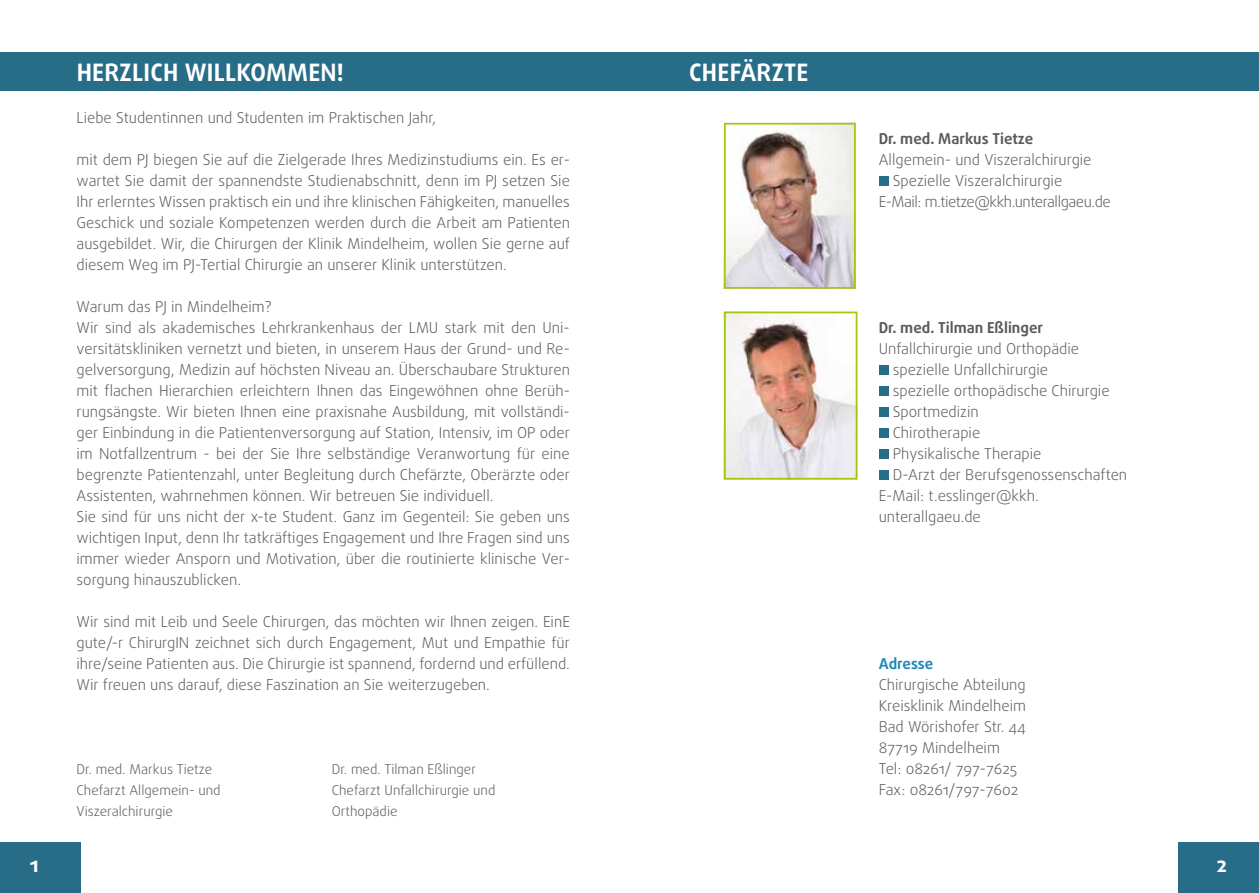
<style>
.page{position:relative;width:1259px;height:893px;background:#fff}
.page>*{position:absolute;margin:0;border:0;box-sizing:border-box;transform-origin:0 0}
.t1{font:700 24px "Daxline Pro";letter-spacing:.01em;color:#fff}
.t2{font:700 21px "Daxline Pro";color:#fff}
.t3{font:300 15px/21px "Daxline Pro";color:#5b5b5a;text-align:justify}
.t4{font:700 15px "Daxline Pro";color:#5b5b5a}
.t5{font:300 15px "Daxline Pro";letter-spacing:-.03em;color:#5b5b5a}
.t6{font:700 15px "Daxline Pro";color:#1f89b6}
.t7{font:300 13.5px/21px "Daxline Pro";color:#5b5b5a}
</style>
<div class="page">
<div style="left:0;top:842px;width:81px;height:51px;background:#286d87"></div>
<div style="left:1178px;top:842px;width:81px;height:51px;background:#286d87"></div>
<div style="left:0;top:52px;width:629px;height:38px;background:#286d87"></div>
<div style="left:629px;top:52px;width:630px;height:38px;background:#286d87"></div>
<div style="left:878px;top:176px;width:10px;height:10px;background:#286d87"></div>
<div style="left:878px;top:365px;width:10px;height:10px;background:#286d87"></div>
<div style="left:878px;top:386px;width:10px;height:10px;background:#286d87"></div>
<div style="left:878px;top:407px;width:10px;height:10px;background:#286d87"></div>
<div style="left:878px;top:428px;width:10px;height:10px;background:#286d87"></div>
<div style="left:878px;top:449px;width:10px;height:10px;background:#286d87"></div>
<div style="left:878px;top:470px;width:10px;height:10px;background:#286d87"></div>
<img style="left:727px;top:126px;width:125px;height:160px">
<div style="left:724px;top:123px;width:131px;height:166px;border:2px solid #a1c909"></div>
<img style="left:727px;top:315px;width:127px;height:162px">
<div style="left:724px;top:312px;width:133px;height:168px;border:2px solid #a1c909"></div>
<h1 class="t1" style="left:77px;top:56px;width:269px">HERZLICH WILLKOMMEN!</h1>
<p class="t3" style="left:77px;top:107px;width:361px">Liebe Studentinnen und Studenten im Praktischen Jahr,</p>
<p class="t3" style="left:77px;top:149px;width:495px">mit dem PJ biegen Sie auf die Zielgerade Ihres Medizinstudiums ein. Es er&shy;wartet Sie damit der spannendste Studienabschnitt, denn im PJ setzen Sie Ihr erlerntes Wissen praktisch ein und ihre klinischen Fähigkeiten, manuelles Geschick und soziale Kompetenzen werden durch die Arbeit am Patienten ausgebildet. Wir, die Chirurgen der Klinik Mindelheim, wollen Sie gerne auf diesem Weg im PJ-Tertial Chirurgie an unserer Klinik unterstützen.</p>
<p class="t3" style="left:77px;top:296px;width:495px;text-align:left">Warum das PJ in Mindelheim?<br>Wir sind als akademisches Lehrkrankenhaus der LMU stark mit den Uni&shy;versitätskliniken vernetzt und bieten, in unserem Haus der Grund- und Re&shy;gelversorgung, Medizin auf höchsten Niveau an. Überschaubare Strukturen mit flachen Hierarchien erleichtern Ihnen das Eingewöhnen ohne Berüh&shy;rungsängste. Wir bieten Ihnen eine praxisnahe Ausbildung, mit vollständi&shy;ger Einbindung in die Patientenversorgung auf Station, Intensiv, im OP oder im Notfallzentrum - bei der Sie Ihre selbständige Veranwortung für eine begrenzte Patientenzahl, unter Begleitung durch Chefärzte, Oberärzte oder Assistenten, wahrnehmen können. Wir betreuen Sie individuell.<br>Sie sind für uns nicht der x-te Student. Ganz im Gegenteil: Sie geben uns wichtigen Input, denn Ihr tatkräftiges Engagement und Ihre Fragen sind uns immer wieder Ansporn und Motivation, über die routinierte klinische Ver&shy;sorgung hinauszublicken.</p>
<p class="t3" style="left:77px;top:611px;width:495px">Wir sind mit Leib und Seele Chirurgen, das möchten wir Ihnen zeigen. EinE gute/-r ChirurgIN zeichnet sich durch Engagement, Mut und Empathie für ihre/seine Patienten aus. Die Chirurgie ist spannend, fordernd und erfüllend.<br>Wir freuen uns darauf, diese Faszination an Sie weiterzugeben.</p>
<p class="t7" style="left:77px;top:758px;width:146px">Dr. med. Markus Tietze<br>Chefarzt Allgemein- und<br>Viszeralchirurgie</p>
<p class="t7" style="left:332px;top:758px;width:165px">Dr. med. Tilman Eßlinger<br>Chefarzt Unfallchirurgie und<br>Orthopädie</p>
<h1 class="t1" style="left:689px;top:56px;width:121px">CHEFÄRZTE</h1>
<p class="t4" style="left:878px;top:128px;width:156px">Dr. med. Markus Tietze</p>
<p class="t3" style="left:878px;top:149px;width:214px">Allgemein- und Viszeralchirurgie</p>
<p class="t3" style="left:892px;top:170px;width:171px">Spezielle Viszeralchirurgie</p>
<p class="t5" style="left:878px;top:191px;width:233px">E-Mail: m.tietze@kkh.unterallgaeu.de</p>
<p class="t4" style="left:878px;top:317px;width:166px">Dr. med. Tilman Eßlinger</p>
<p class="t3" style="left:878px;top:338px;width:202px">Unfallchirurgie und Orthopädie</p>
<p class="t3" style="left:892px;top:359px;width:157px">spezielle Unfallchirurgie</p>
<p class="t3" style="left:892px;top:380px;width:218px">spezielle orthopädische Chirurgie</p>
<p class="t3" style="left:892px;top:401px;width:88px">Sportmedizin</p>
<p class="t3" style="left:892px;top:422px;width:89px">Chirotherapie</p>
<p class="t3" style="left:892px;top:443px;width:150px">Physikalische Therapie</p>
<p class="t3" style="left:892px;top:464px;width:236px">D-Arzt der Berufsgenossenschaften</p>
<p class="t3" style="left:878px;top:485px;width:161px">E-Mail: t.esslinger@kkh.</p>
<p class="t3" style="left:878px;top:506px;width:104px">unterallgaeu.de</p>
<p class="t6" style="left:878px;top:653px;width:56px">Adresse</p>
<p class="t3" style="left:878px;top:674px;width:149px;text-align:left">Chirurgische Abteilung<br>Kreisklinik Mindelheim<br>Bad Wörishofer Str. 44<br>87719 Mindelheim<br>Tel: 08261/ 797-7625<br>Fax: 08261/797-7602</p>
<h2 class="t2" style="left:30px;top:851px;width:11px">1</h2>
<h2 class="t2" style="left:1216px;top:851px;width:12px">2</h2>
</div>
